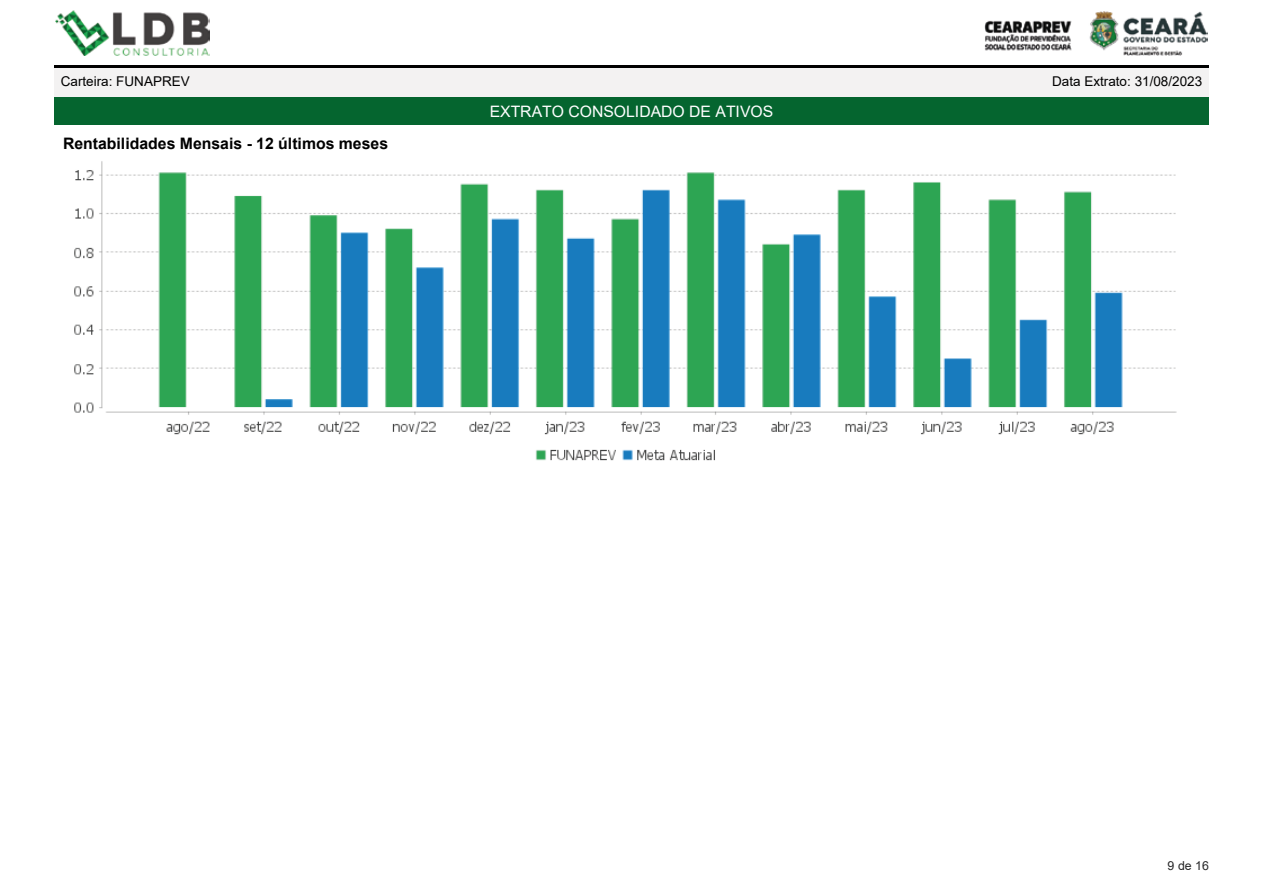
<style>
.page{position:relative;width:1263px;height:893px;background:#fff}
.page>*{position:absolute;margin:0;border:0;box-sizing:border-box;transform-origin:0 0}
.t1{font:700 15.75px "Arial";color:#000}
.t2{font:15.75px "Arial";color:#fff}
.t3{font:13.5px "Arial";color:#000}
.t4{font:12.3px "Arial";color:#262627}
</style>
<div class="page">
<div style="left:54px;top:65px;width:1155px;height:33px;background:#f3f2f2"></div>
<hr style="left:54px;top:65px;width:1155px;height:3px;background:#000">
<div style="left:54px;top:98px;width:1155px;height:27px;background:#05652f"></div>
<img style="left:55px;top:10px;width:155px;height:45px">
<img style="left:984px;top:11px;width:224px;height:44px">
<img style="left:74px;top:161px;width:1103px;height:300px">
<p class="t3" style="left:61px;top:72px;width:131px">Carteira: FUNAPREV</p>
<p class="t3" style="left:1052px;top:72px;width:152px">Data Extrato: 31/08/2023</p>
<p class="t2" style="left:490px;top:101px;width:285px">EXTRATO CONSOLIDADO DE ATIVOS</p>
<p class="t1" style="left:63px;top:132px;width:327px">Rentabilidades Mensais - 12 últimos meses</p>
<p class="t4" style="left:1167px;top:857px;width:43px">9 de 16</p>
</div>
